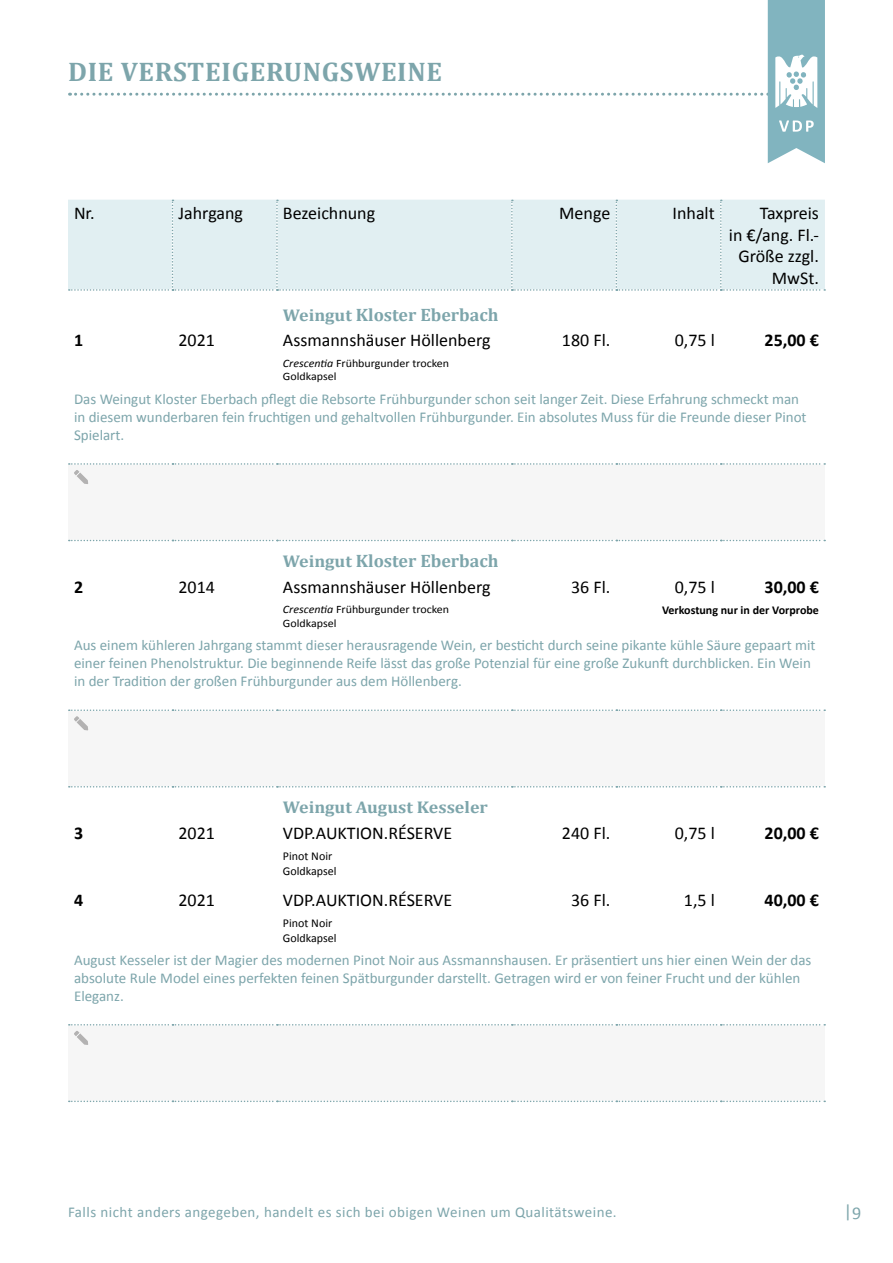
<style>
.page{position:relative;width:893px;height:1263px;background:#fff}
.page>*{position:absolute;margin:0;border:0;box-sizing:border-box;transform-origin:0 0}
.t1{font:700 27px "Cambria";letter-spacing:.025em;color:#7da5ab}
.t2{font:18px/21.6px "Calibri";color:#000;text-align:right}
.t3{font:700 18px "Cambria";color:#7da5ab}
.t4{font:700 18px "Calibri";color:#000}
.t5{font:18px "Calibri";color:#7da5ab}
.t6{font:700 16.95px "Cambria";color:#7da5ab;scale:1.06 1}
.t7{font:15px/18px "Calibri";color:#7da5ab}
.t8{font:15px "Calibri";letter-spacing:.03em;color:#7da5ab}
.t9{font:12px "Calibri";color:#000}
.t10{font:700 12px "Calibri";color:#000}
.t11{font:11.4px "Calibri";color:#000;scale:1.06 1}
.s1{font-size:16.95px}
.s2{font-style:italic}
</style>
<div class="page">
<div style="left:68px;top:464px;width:757px;height:76px;background:#f6f6f6"></div>
<svg style="left:69px;top:540px;width:756px;height:1px"></svg>
<svg style="left:69px;top:463px;width:756px;height:21px"></svg>
<div style="left:68px;top:710px;width:757px;height:77px;background:#f6f6f6"></div>
<svg style="left:69px;top:786px;width:756px;height:1px"></svg>
<svg style="left:69px;top:709px;width:756px;height:21px"></svg>
<div style="left:68px;top:1025px;width:757px;height:76px;background:#f6f6f6"></div>
<svg style="left:69px;top:1024px;width:756px;height:1px"></svg>
<svg style="left:69px;top:1100px;width:756px;height:2px"></svg>
<svg style="left:74px;top:1031px;width:14px;height:14px"></svg>
<div style="left:69px;top:200px;width:756px;height:91px;background:#e1eff2"></div>
<svg style="left:70px;top:0;width:755px;height:163px"></svg>
<p class="t1" style="left:68px;top:53px;width:375px">DIE VERSTEIGERUNGSWEINE</p>
<p class="t2" style="left:74px;top:202px;width:22px">Nr.</p>
<p class="t2" style="left:178px;top:202px;width:66px">Jahrgang</p>
<p class="t2" style="left:283px;top:202px;width:94px">Bezeichnung</p>
<p class="t2" style="left:559px;top:202px;width:53px">Menge</p>
<p class="t2" style="left:673px;top:202px;width:44px">Inhalt</p>
<p class="t2" style="left:729px;top:202px;width:92px">Taxpreis<br>in €/ang. Fl.-<br>Größe zzgl.<br>MwSt.</p>
<p class="t3" style="left:283px;top:302px;width:217px"><span class="s1">Weingut</span> Kloster Eberbach</p>
<p class="t4" style="left:74px;top:327px;width:11px">1</p>
<p class="t2" style="left:178px;top:329px;width:38px">2021</p>
<p class="t2" style="left:283px;top:329px;width:209px">Assmannshäuser Höllenberg</p>
<p class="t2" style="left:562px;top:329px;width:50px">180 Fl.</p>
<p class="t2" style="left:675px;top:329px;width:42px">0,75 l</p>
<p class="t4" style="left:765px;top:327px;width:56px">25,00 €</p>
<p class="t11" style="left:283px;top:356px;width:158px"><span class="s2">Crescentia</span> Frühburgunder trocken</p>
<p class="t11" style="left:283px;top:369px;width:52px">Goldkapsel</p>
<p class="t7" style="left:74px;top:390px;width:734px">Das Weingut Kloster Eberbach pflegt die Rebsorte Frühburgunder schon seit langer Zeit. Diese Erfahrung schmeckt man in diesem wunderbaren fein fruchtigen und gehaltvollen Frühburgunder. Ein absolutes Muss für die Freunde dieser Pinot<br>Spielart.</p>
<p class="t3" style="left:283px;top:548px;width:217px"><span class="s1">Weingut</span> Kloster Eberbach</p>
<p class="t4" style="left:74px;top:574px;width:11px">2</p>
<p class="t2" style="left:178px;top:576px;width:38px">2014</p>
<p class="t2" style="left:283px;top:576px;width:209px">Assmannshäuser Höllenberg</p>
<p class="t2" style="left:571px;top:576px;width:41px">36 Fl.</p>
<p class="t2" style="left:675px;top:576px;width:42px">0,75 l</p>
<p class="t4" style="left:765px;top:574px;width:56px">30,00 €</p>
<p class="t11" style="left:283px;top:602px;width:158px"><span class="s2">Crescentia</span> Frühburgunder trocken</p>
<p class="t11" style="left:283px;top:616px;width:52px">Goldkapsel</p>
<p class="t10" style="left:662px;top:601px;width:158px">Verkostung nur in der Vorprobe</p>
<p class="t7" style="left:74px;top:636px;width:743px">Aus einem kühleren Jahrgang stammt dieser herausragende Wein, er besticht durch seine pikante kühle Säure gepaart mit einer feinen Phenolstruktur. Die beginnende Reife lässt das große Potenzial für eine große Zukunft durchblicken. Ein Wein in der Tradition der großen Frühburgunder aus dem Höllenberg.</p>
<p class="t6" style="left:283px;top:795px;width:195px">Weingut August Kesseler</p>
<p class="t4" style="left:74px;top:820px;width:11px">3</p>
<p class="t2" style="left:178px;top:822px;width:38px">2021</p>
<p class="t2" style="left:283px;top:822px;width:171px">VDP.AUKTION.RÉSERVE</p>
<p class="t2" style="left:562px;top:822px;width:50px">240 Fl.</p>
<p class="t2" style="left:675px;top:822px;width:42px">0,75 l</p>
<p class="t4" style="left:765px;top:820px;width:56px">20,00 €</p>
<p class="t9" style="left:283px;top:848px;width:51px">Pinot Noir</p>
<p class="t9" style="left:283px;top:863px;width:55px">Goldkapsel</p>
<p class="t4" style="left:74px;top:887px;width:11px">4</p>
<p class="t2" style="left:178px;top:889px;width:38px">2021</p>
<p class="t2" style="left:283px;top:889px;width:171px">VDP.AUKTION.RÉSERVE</p>
<p class="t2" style="left:571px;top:889px;width:41px">36 Fl.</p>
<p class="t2" style="left:684px;top:889px;width:32px">1,5 l</p>
<p class="t4" style="left:765px;top:887px;width:56px">40,00 €</p>
<p class="t9" style="left:283px;top:915px;width:51px">Pinot Noir</p>
<p class="t9" style="left:283px;top:930px;width:55px">Goldkapsel</p>
<p class="t7" style="left:74px;top:951px;width:739px">August Kesseler ist der Magier des modernen Pinot Noir aus Assmannshausen. Er präsentiert uns hier einen Wein der das absolute Rule Model eines perfekten feinen Spätburgunder darstellt. Getragen wird er von feiner Frucht und der kühlen<br>Eleganz.</p>
<p class="t8" style="left:68px;top:1202px;width:550px">Falls nicht anders angegeben, handelt es sich bei obigen Weinen um Qualitätsweine.</p>
<p class="t5" style="left:844px;top:1200px;width:19px">|9</p>
</div>
